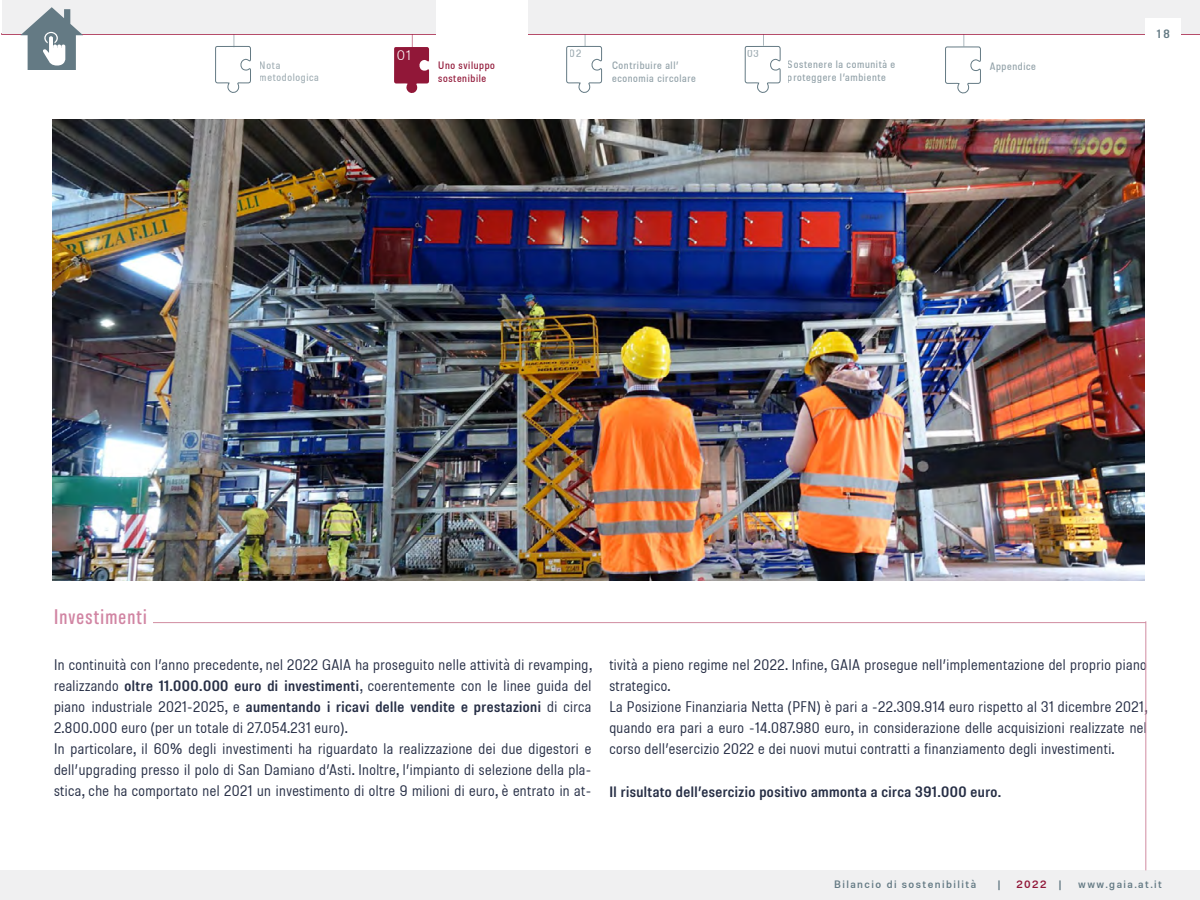
<style>
.page{position:relative;width:1200px;height:900px;background:#fff}
.page>*{position:absolute;margin:0;border:0;box-sizing:border-box;transform-origin:0 0}
.t1{font:600 condensed 21px "Molde";letter-spacing:.06em;color:#d185a3}
.t2{font:semi-condensed 15px/21px "Molde";letter-spacing:.03em;color:#262e45;text-align:justify}
.t3{font:600 semi-condensed 15px "Molde";letter-spacing:.03em;color:#262e45}
.t4{font:300 13.5px "Molde";color:#fff}
.t5{font:600 semi-condensed 12px "Molde";color:#647a84}
.t6{font:500 semi-condensed 10.5px/12.6px "Molde";letter-spacing:.06em;color:#647a84}
.t7{font:500 10.5px "Molde";letter-spacing:.14em;color:#647a84}
.t8{font:500 semi-condensed 10.5px/12.6px "Molde";letter-spacing:.06em;color:#911738}
.t9{font:500 10.5px "Molde";color:#911738}
.s1{font-weight:600}
.s2{color:#647a84}
</style>
<div class="page">
<hr style="left:1px;top:33px;width:1199px;height:2px;background:#a31c42">
<div style="left:2px;top:0;width:1198px;height:34px;background:#f0f0f1"></div>
<svg style="left:215px;top:34px;width:36px;height:59px"></svg>
<svg style="left:20px;top:7px;width:63px;height:63px"></svg>
<svg style="left:566px;top:34px;width:36px;height:59px"></svg>
<svg style="left:745px;top:34px;width:36px;height:59px"></svg>
<svg style="left:945px;top:34px;width:36px;height:60px"></svg>
<div style="left:1145px;top:18px;width:36px;height:39px;background:#fff"></div>
<div style="left:0;top:870px;width:1200px;height:30px;background:#f0f0f1"></div>
<div style="left:436px;top:0;width:91px;height:47px;background:#fff"></div>
<svg style="left:394px;top:34px;width:35px;height:59px"></svg>
<img style="left:52px;top:120px;width:1092px;height:461px">
<hr style="left:153px;top:622px;width:993px;height:1px;background:#d18ca1">
<hr style="left:1146px;top:621px;width:1px;height:249px;background:#d18ca1">
<p class="t6" style="left:570px;top:47px;width:13px">02</p>
<p class="t6" style="left:747px;top:47px;width:13px">03</p>
<p class="t4" style="left:397px;top:47px;width:15px">01</p>
<p class="t6" style="left:260px;top:58px;width:61px">Nota metodologica</p>
<p class="t6" style="left:612px;top:59px;width:85px">Contribuire all’ economia circolare</p>
<p class="t6" style="left:788px;top:58px;width:109px">Sostenere la comunità e proteggere l’ambiente</p>
<p class="t6" style="left:990px;top:60px;width:48px">Appendice</p>
<p class="t8" style="left:438px;top:59px;width:58px">Uno sviluppo sostenibile</p>
<p class="t5" style="left:1157px;top:26px;width:15px">18</p>
<p class="t1" style="left:54px;top:604px;width:94px">Investimenti</p>
<p class="t2" style="left:54px;top:654px;width:540px">In continuità con l’anno precedente, nel 2022 GAIA ha proseguito nelle attività di revamping, realizzando <span class="s1">oltre 11.000.000 euro di investimenti</span>, coerentemente con le linee guida del piano industriale 2021-2025, e <span class="s1">aumentando i ricavi delle vendite e prestazioni</span> di circa 2.800.000 euro (per un totale di 27.054.231 euro).</p>
<p class="t2" style="left:54px;top:738px;width:539px">In particolare, il 60% degli investimenti ha riguardato la realizzazione dei due digestori e dell’upgrading presso il polo di San Damiano d’Asti. Inoltre, l’impianto di selezione della pla&shy;stica, che ha comportato nel 2021 un investimento di oltre 9 milioni di euro, è entrato in at-</p>
<p class="t2" style="left:609px;top:654px;width:539px">tività a pieno regime nel 2022. Infine, GAIA prosegue nell’implementazione del proprio piano strategico.</p>
<p class="t2" style="left:609px;top:696px;width:540px">La Posizione Finanziaria Netta (PFN) è pari a -22.309.914 euro rispetto al 31 dicembre 2021, quando era pari a euro -14.087.980 euro, in considerazione delle acquisizioni realizzate nel corso dell’esercizio 2022 e dei nuovi mutui contratti a finanziamento degli investimenti.</p>
<p class="t3" style="left:609px;top:782px;width:393px">Il risultato dell’esercizio positivo ammonta a circa 391.000 euro.</p>
<p class="t7" style="left:834px;top:877px;width:144px">Bilancio di sostenibilità</p>
<p class="t7" style="left:997px;top:877px;width:5px">|</p>
<p class="t9" style="left:1016px;top:877px;width:47px">2022 <span class="s2">|</span></p>
<p class="t7" style="left:1078px;top:877px;width:85px">www.gaia.at.it</p>
</div>
